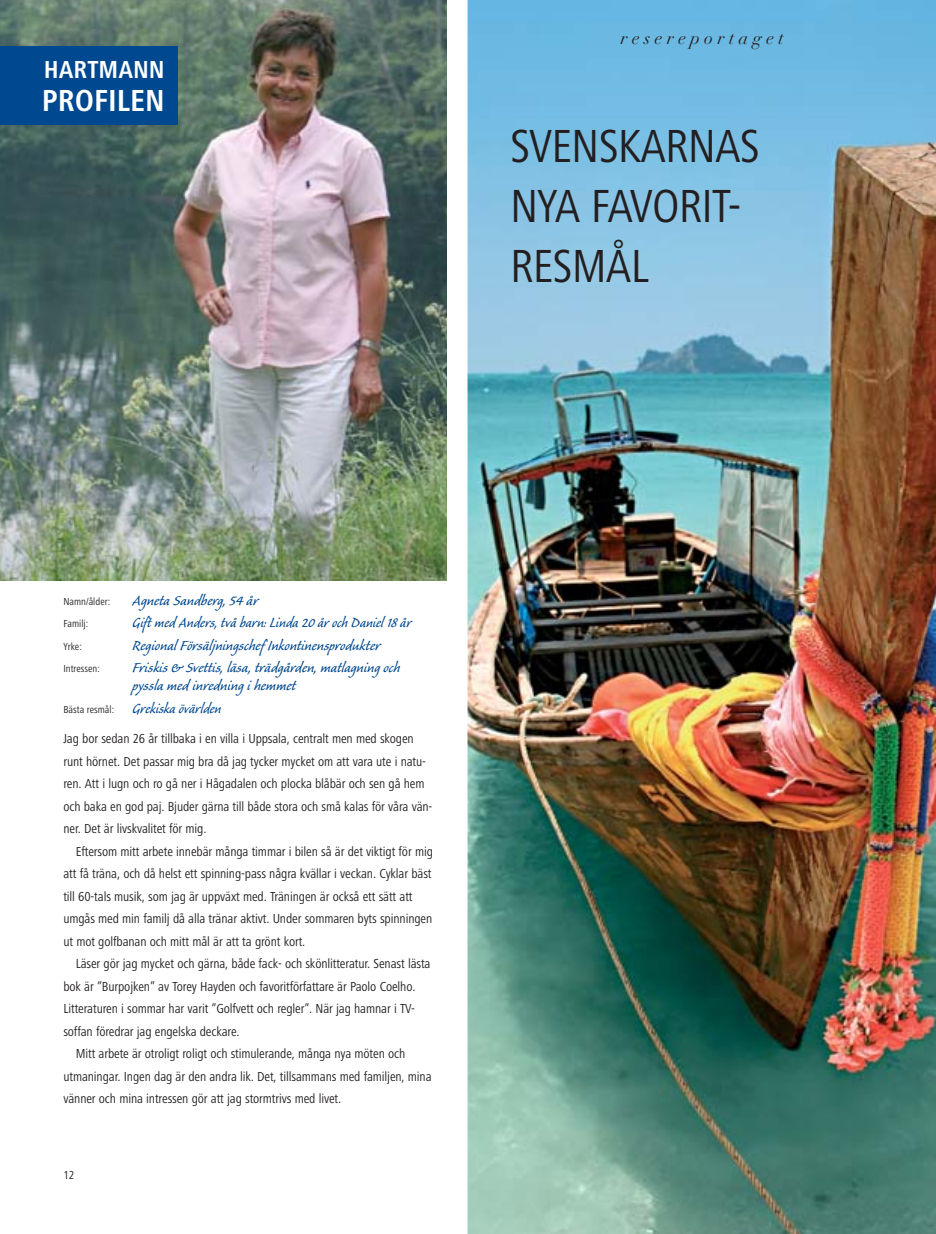
<style>
.page{position:relative;width:936px;height:1234px;background:#fff}
.page>*{position:absolute;margin:0;border:0;box-sizing:border-box;transform-origin:0 0}
.t1{font:condensed 48px/60px "Frutiger Next LT";letter-spacing:-.02em;color:#231f20}
.t2{font:700 condensed 31.5px "Frutiger Next LT";color:#fff}
.t3{font:700 condensed 25.5px "Frutiger Next LT";color:#fff}
.t4{font:18px/18px "Caliban";color:#004990}
.t5{font:18px "Caliban";color:#004990;scale:.95 1}
.t6{font:italic 18px "Didot LH";letter-spacing:.24em;color:#231f20}
.t7{font:condensed 13.5px/22.5px "Frutiger Next LT";letter-spacing:-.01em;color:#231f20}
.t8{font:condensed 12px "Frutiger Next LT";color:#231f20}
.t9{font:condensed 10.5px "Frutiger Next LT";color:#231f20}
.s1{font-family:"Frutiger Next LT";font-stretch:condensed;font-size:10.5px;color:#231f20}
</style>
<div class="page">
<img style="left:0;top:0;width:935px;height:1233px">
<h3 class="t3" style="left:44px;top:59px;width:122px">HARTMANN</h3>
<h2 class="t2" style="left:42px;top:88px;width:124px">PROFILEN</h2>
<h3 class="t6" style="left:620px;top:30px;width:165px">resereportaget</h3>
<h1 class="t1" style="left:510px;top:121px;width:251px">SVENSKARNAS<br>NYA FAVORIT-<br>RESMÅL</h1>
<h3 class="t4" style="left:63px;top:592px;width:196px"><span class="s1">Namn/ålder:</span> Agneta Sandberg, 54 år</h3>
<p class="t9" style="left:63px;top:619px;width:26px">Familj:</p>
<h3 class="t5" style="left:133px;top:616px;width:295px">Gift med Anders, två barn: Linda 20 år och Daniel 18 år</h3>
<p class="t9" style="left:63px;top:642px;width:20px">Yrke:</p>
<h3 class="t4" style="left:133px;top:637px;width:249px">Regional Försäljningschef Inkontinensprodukter</h3>
<p class="t9" style="left:63px;top:664px;width:38px">Intressen:</p>
<h3 class="t4" style="left:133px;top:660px;width:269px">Friskis &amp; Svettis, läsa, trädgården, matlagning och pyssla med inredning i hemmet</h3>
<h3 class="t5" style="left:63px;top:701px;width:168px"><span class="s1">Bästa resmål:</span> Grekiska övärlden</h3>
<p class="t7" style="left:63px;top:728px;width:370px">Jag bor sedan 26 år tillbaka i en villa i Uppsala, centralt men med skogen runt hörnet. Det passar mig bra då jag tycker mycket om att vara ute i natu&shy;ren. Att i lugn och ro gå ner i Hågadalen och plocka blåbär och sen gå hem och baka en god paj. Bjuder gärna till både stora och små kalas för våra vän&shy;ner. Det är livskvalitet för mig.</p>
<p class="t7" style="left:63px;top:840px;width:371px;text-indent:12px">Eftersom mitt arbete innebär många timmar i bilen så är det viktigt för mig att få träna, och då helst ett spinning-pass några kvällar i veckan. Cyklar bäst till 60-tals musik, som jag är uppväxt med. Träningen är också ett sätt att umgås med min familj då alla tränar aktivt. Under sommaren byts spinningen ut mot golfbanan och mitt mål är att ta grönt kort.</p>
<p class="t7" style="left:76px;top:953px;width:356px">Läser gör jag mycket och gärna, både fack- och skönlitteratur. Senast lästa</p>
<p class="t7" style="left:63px;top:975px;width:353px">bok är ”Burpojken” av Torey Hayden och favoritförfattare är Paolo Coelho.</p>
<p class="t7" style="left:63px;top:998px;width:353px">Litteraturen i sommar har varit ”Golfvett och regler”. När jag hamnar i TV-</p>
<p class="t7" style="left:63px;top:1020px;width:178px">soffan föredrar jag engelska deckare.</p>
<p class="t7" style="left:76px;top:1043px;width:331px">Mitt arbete är otroligt roligt och stimulerande, många nya möten och</p>
<p class="t7" style="left:63px;top:1065px;width:370px">utmaningar. Ingen dag är den andra lik. Det, tillsammans med familjen, mina</p>
<p class="t7" style="left:63px;top:1088px;width:279px">vänner och mina intressen gör att jag stormtrivs med livet.</p>
<p class="t8" style="left:63px;top:1169px;width:13px">12</p>
</div>
